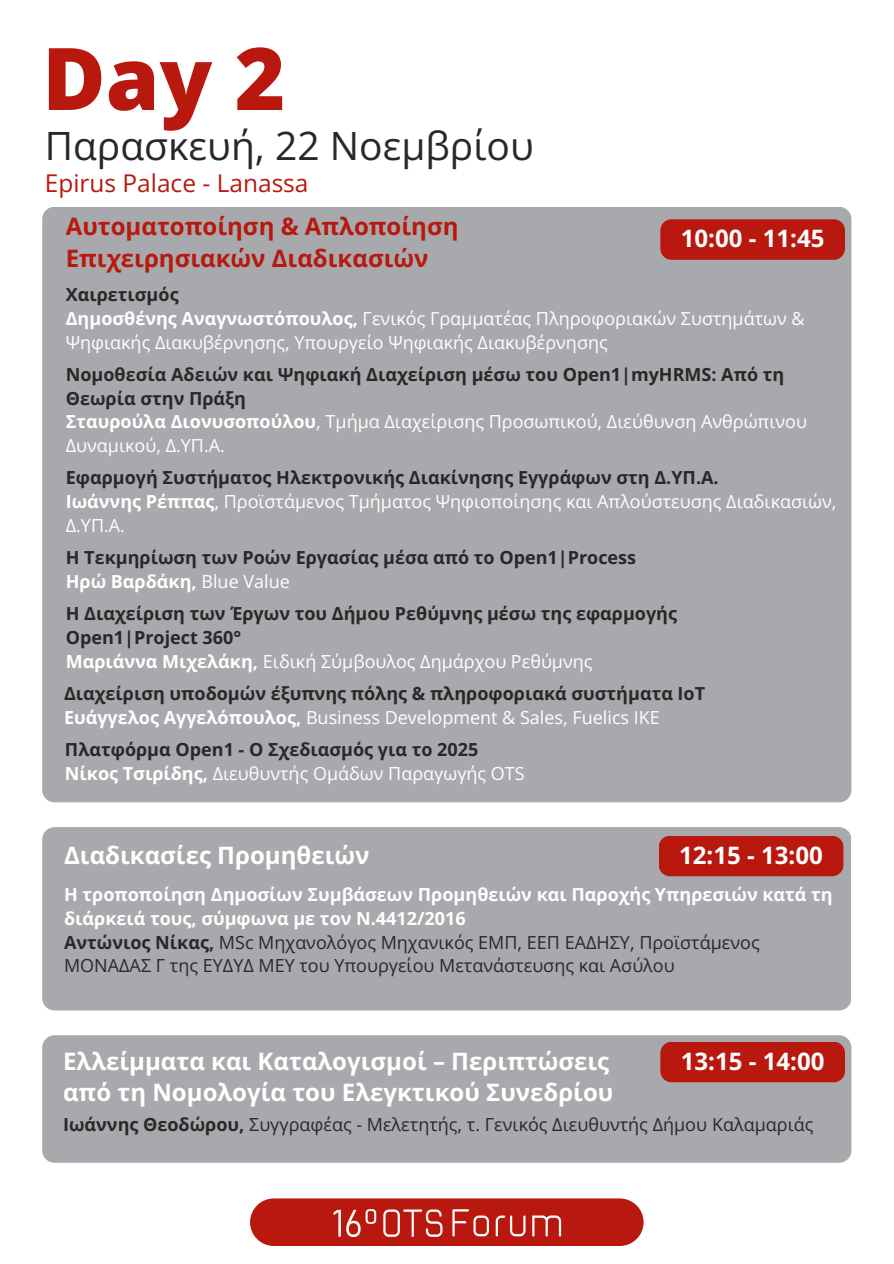
<style>
.page{position:relative;width:894px;height:1264px;background:#fff}
.page>*{position:absolute;margin:0;border:0;box-sizing:border-box;transform-origin:0 0}
.t1{font:800 86.4px "Open Sans";color:#b8180e}
.t2{font:39px "Open Sans";color:#282828}
.t3{font:24.45px "Open Sans";color:#b8180e}
.t4{font:700 24px/31.5px "Open Sans";color:#fff}
.t5{font:700 24px/31.5px "Open Sans";color:#b8180e}
.t6{font:18px/23.7px "Open Sans";color:#fff}
.t7{font:700 18px/23.7px "Open Sans";color:#282828}
.t8{font:18px/23.7px "Open Sans";color:#282828}
.t9{font:700 18px/23.7px "Open Sans";color:#fffefe}
.t10{font:700 18px "Open Sans";color:#fff}
.s1{font-weight:700}
.s2{font-weight:400}
</style>
<div class="page">
<div style="left:42px;top:207px;width:809px;height:595px;background:#a7a9ac;border-radius:12px"></div>
<div style="left:250px;top:1198px;width:393px;height:47px;background:#b8180e;border-radius:24px"></div>
<img style="left:333px;top:1209px;width:228px;height:28px">
<div style="left:660px;top:219px;width:184px;height:41px;background:#b8180e;border-radius:11px"></div>
<div style="left:42px;top:1035px;width:809px;height:127px;background:#a7a9ac;border-radius:12px"></div>
<div style="left:660px;top:1041px;width:184px;height:41px;background:#b8180e;border-radius:11px"></div>
<div style="left:42px;top:827px;width:808px;height:183px;background:#a7a9ac;border-radius:12px"></div>
<div style="left:658px;top:835px;width:185px;height:41px;background:#b8180e;border-radius:11px"></div>
<h1 class="t1" style="left:42px;top:18px;width:244px">Day 2</h1>
<h2 class="t2" style="left:45px;top:118px;width:490px">Παρασκευή, 22 Νοεμβρίου</h2>
<h4 class="t3" style="left:45px;top:166px;width:265px">Epirus Palace - Lanassa</h4>
<h3 class="t5" style="left:66px;top:210px;width:394px">Αυτοματοποίηση &amp; Απλοποίηση<br>Επιχειρησιακών Διαδικασιών</h3>
<h5 class="t6" style="left:66px;top:306px;width:740px"><span class="s1">Δημοσθένης Αναγνωστόπουλος,</span> Γενικός Γραμματέας Πληροφοριακών Συστημάτων &amp;<br>Ψηφιακής Διακυβέρνησης, Υπουργείο Ψηφιακής Διακυβέρνησης</h5>
<p class="t4" style="left:680px;top:222px;width:145px">10:00 - 11:45</p>
<h3 class="t7" style="left:66px;top:282px;width:114px">Χαιρετισμός</h3>
<p class="t7" style="left:66px;top:362px;width:719px">Νομοθεσία Αδειών και Ψηφιακή Διαχείριση μέσω του Open1|myHRMS: Από τη<br>Θεωρία στην Πράξη</p>
<p class="t6" style="left:66px;top:409px;width:742px"><span class="s1">Σταυρούλα Διονυσοπούλου</span>, Τμήμα Διαχείρισης Προσωπικού, Διεύθυνση Ανθρώπινου<br>Δυναμικού, Δ.ΥΠ.Α.</p>
<p class="t7" style="left:66px;top:465px;width:654px">Εφαρμογή Συστήματος Ηλεκτρονικής Διακίνησης Εγγράφων στη Δ.ΥΠ.Α.</p>
<p class="t6" style="left:66px;top:489px;width:772px"><span class="s1">Ιωάννης Ρέππας</span>, Προϊστάμενος Τμήματος Ψηφιοποίησης και Απλούστευσης Διαδικασιών,<br>Δ.ΥΠ.Α.</p>
<p class="t7" style="left:66px;top:545px;width:571px">Η Τεκμηρίωση των Ροών Εργασίας μέσα από το Open1|Process</p>
<p class="t10" style="left:66px;top:568px;width:225px">Ηρώ Βαρδάκη, <span class="s2">Blue Value</span></p>
<p class="t7" style="left:66px;top:601px;width:612px">Η Διαχείριση των Έργων του Δήμου Ρεθύμνης μέσω της εφαρμογής</p>
<p class="t7" style="left:66px;top:625px;width:177px">Open1|Project 360°</p>
<p class="t6" style="left:66px;top:649px;width:528px"><span class="s1">Μαριάννα Μιχελάκη,</span> Ειδική Σύμβουλος Δημάρχου Ρεθύμνης</p>
<p class="t7" style="left:64px;top:681px;width:642px">Διαχείριση υποδομών έξυπνης πόλης &amp; πληροφοριακά συστήματα ΙοΤ</p>
<p class="t6" style="left:64px;top:705px;width:597px"><span class="s1">Ευάγγελος Αγγελόπουλος,</span> Business Development &amp; Sales, Fuelics IKE</p>
<p class="t7" style="left:65px;top:737px;width:415px">Πλατφόρμα Open1 - Ο Σχεδιασμός για το 2025</p>
<p class="t6" style="left:65px;top:761px;width:461px"><span class="s1">Νίκος Τσιρίδης,</span> Διευθυντής Ομάδων Παραγωγής OTS</p>
<h3 class="t4" style="left:64px;top:838px;width:307px">Διαδικασίες Προμηθειών</h3>
<p class="t4" style="left:679px;top:838px;width:145px">12:15 - 13:00</p>
<p class="t9" style="left:64px;top:882px;width:770px">Η τροποποίηση Δημοσίων Συμβάσεων Προμηθειών και Παροχής Υπηρεσιών κατά τη διάρκειά τους, σύμφωνα με τον Ν.4412/2016</p>
<h3 class="t8" style="left:64px;top:929px;width:697px"><span class="s1">Αντώνιος Νίκας,</span> MSc Μηχανολόγος Μηχανικός ΕΜΠ, ΕΕΠ ΕΑΔΗΣΥ, Προϊστάμενος<br>ΜΟΝΑΔΑΣ Γ της ΕΥΔΥΔ ΜΕΥ του Υπουργείου Μετανάστευσης και Ασύλου</h3>
<p class="t4" style="left:63px;top:1044px;width:551px">Ελλείμματα και Καταλογισμοί – Περιπτώσεις από τη Νομολογία του Ελεγκτικού Συνεδρίου</p>
<p class="t4" style="left:680px;top:1044px;width:145px">13:15 - 14:00</p>
<h3 class="t8" style="left:63px;top:1111px;width:751px"><span class="s1">Ιωάννης Θεοδώρου,</span> Συγγραφέας - Μελετητής, τ. Γενικός Διευθυντής Δήμου Καλαμαριάς</h3>
</div>
